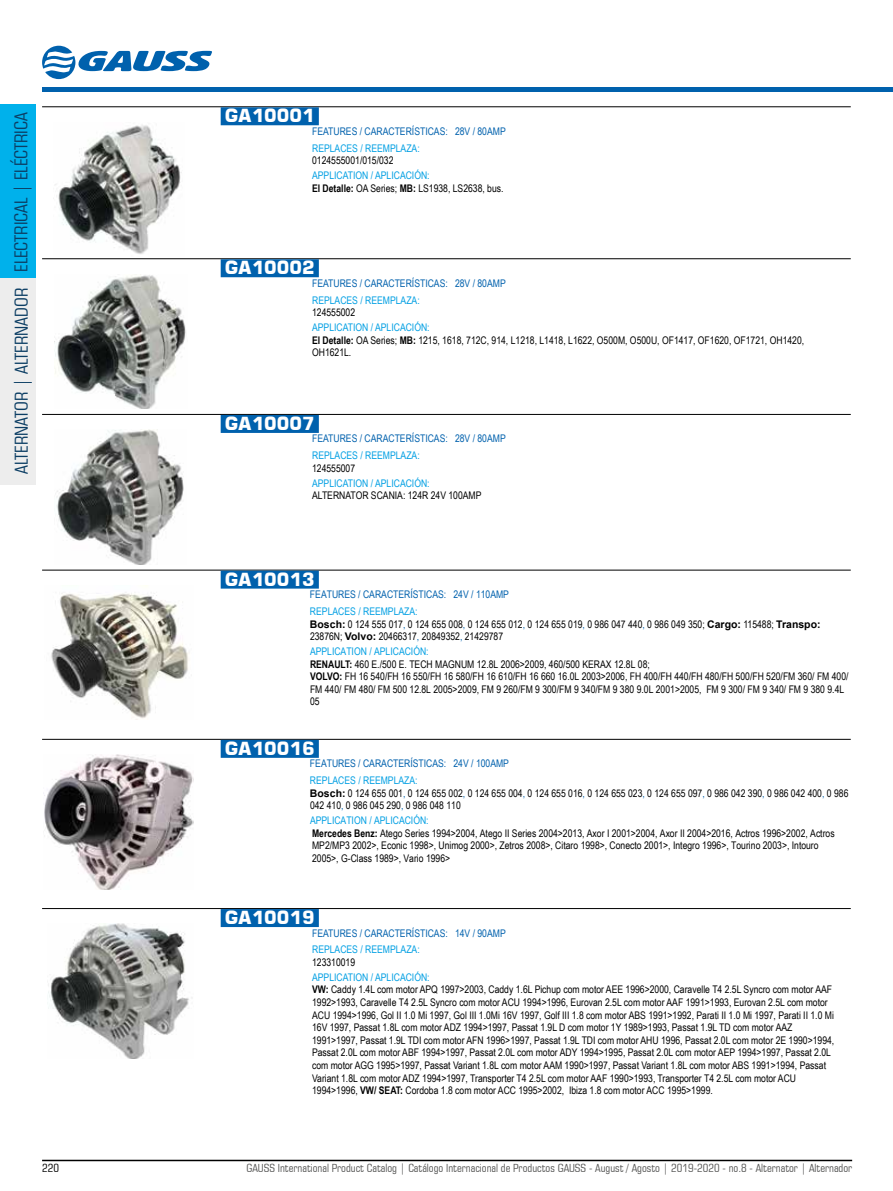
<style>
.page{position:relative;width:893px;height:1191px;background:#fff}
.page>*{position:absolute;margin:0;border:0;box-sizing:border-box;transform-origin:0 0}
.t1{font:700 18px "Square 721 BT";color:#fff}
.t2{font:condensed 18px "Square 721 BT";color:#0c3e64}
.t3{font:condensed 11.25px "Square 721 BT";color:#575756}
.t4{font:condensed 11.25px "Square 721 BT";color:#000}
.t5{font:10.5px/12.6px "Arial Narrow";color:#000}
.t6{font:10.5px "Arial Narrow";color:#0061ad}
.t7{font:10.5px "Arial Narrow";color:#009fe3}
.s1{color:#009fe3}
.s2{font-weight:700}
.s3{font-family:"Arial";font-weight:700}
.s4{color:#0061ad}
</style>
<div class="page">
<hr style="left:42px;top:1159px;width:810px;height:2px;background:#000">
<div style="left:0;top:104px;width:36px;height:174px;background:#00b1eb"></div>
<div style="left:0;top:278px;width:36px;height:206px;background:#ededed"></div>
<svg style="left:42px;top:46px;width:170px;height:33px"></svg>
<hr style="left:42px;top:87px;width:851px;height:4px;background:#0061ad">
<hr style="left:42px;top:106px;width:809px;height:1px;background:#000">
<div style="left:221px;top:107px;width:98px;height:18px;background:#0061ad"></div>
<img style="left:55px;top:125px;width:127px;height:129px">
<hr style="left:42px;top:258px;width:809px;height:1px;background:#000">
<div style="left:221px;top:259px;width:98px;height:18px;background:#0061ad"></div>
<img style="left:55px;top:274px;width:131px;height:134px">
<hr style="left:42px;top:414px;width:809px;height:1px;background:#000">
<div style="left:221px;top:415px;width:98px;height:18px;background:#0061ad"></div>
<img style="left:55px;top:430px;width:129px;height:134px">
<hr style="left:42px;top:570px;width:809px;height:1px;background:#000">
<div style="left:221px;top:570px;width:98px;height:18px;background:#0061ad"></div>
<img style="left:51px;top:585px;width:138px;height:135px">
<hr style="left:42px;top:739px;width:809px;height:1px;background:#000">
<div style="left:221px;top:740px;width:98px;height:18px;background:#0061ad"></div>
<img style="left:43px;top:754px;width:150px;height:135px">
<hr style="left:42px;top:908px;width:809px;height:1px;background:#000">
<div style="left:221px;top:909px;width:98px;height:18px;background:#0061ad"></div>
<img style="left:48px;top:923px;width:145px;height:135px">
<h1 class="t2" style="left:10px;top:271px;width:160px;rotate:-90deg">ELECTRICAL | ELÉCTRICA</h1>
<h1 class="t2" style="left:11px;top:474px;width:187px;rotate:-90deg">ALTERNATOR | ALTERNADOR</h1>
<p class="t4" style="left:42px;top:1161px;width:18px">220</p>
<h1 class="t1" style="left:225px;top:105px;width:91px">GA10001</h1>
<p class="t6" style="left:312px;top:123px;width:195px">FEATURES / CARACTERÍSTICAS: 28V / 80AMP</p>
<p class="t7" style="left:312px;top:140px;width:109px">REPLACES / REEMPLAZA:</p>
<p class="t5" style="left:312px;top:154px;width:83px">0124555001/015/032</p>
<p class="t5" style="left:312px;top:169px;width:193px"><span class="s1">APPLICATION / APLICACIÓN:<br></span><span class="s2">El Detalle:</span> OA Series; <span class="s2">MB:</span> LS1938, LS2638, bus.</p>
<h1 class="t1" style="left:225px;top:257px;width:91px">GA10002</h1>
<p class="t6" style="left:312px;top:275px;width:195px">FEATURES / CARACTERÍSTICAS: 28V / 80AMP</p>
<p class="t7" style="left:312px;top:292px;width:109px">REPLACES / REEMPLAZA:</p>
<p class="t5" style="left:312px;top:306px;width:45px">124555002</p>
<p class="t5" style="left:312px;top:320px;width:494px"><span class="s1">APPLICATION / APLICACIÓN:<br></span><span class="s2">El Detalle:</span> OA Series; <span class="s2">MB:</span> 1215, 1618, 712C, 914, L1218, L1418, L1622, O500M, O500U, OF1417, OF1620, OF1721, OH1420,<br>OH1621L.</p>
<h1 class="t1" style="left:225px;top:412px;width:91px">GA10007</h1>
<p class="t6" style="left:312px;top:431px;width:195px">FEATURES / CARACTERÍSTICAS: 28V / 80AMP</p>
<p class="t7" style="left:312px;top:448px;width:109px">REPLACES / REEMPLAZA:</p>
<p class="t5" style="left:312px;top:461px;width:45px">124555007</p>
<p class="t7" style="left:312px;top:475px;width:119px">APPLICATION / APLICACIÓN:</p>
<p class="t5" style="left:312px;top:489px;width:171px">ALTERNATOR SCANIA: 124R 24V 100AMP</p>
<h1 class="t1" style="left:225px;top:568px;width:91px">GA10013</h1>
<p class="t6" style="left:310px;top:586px;width:201px">FEATURES / CARACTERÍSTICAS: 24V / 110AMP</p>
<p class="t5" style="left:310px;top:604px;width:512px"><span class="s1">REPLACES / REEMPLAZA:<br></span><span class="s3">Bosch:</span> 0 124 555 017<span class="s4">,</span> 0 124 655 008<span class="s4">,</span> 0 124 655 012<span class="s4">,</span> 0 124 655 019<span class="s4">,</span> 0 986 047 440<span class="s4">,</span> 0 986 049 350; <span class="s3">Cargo:</span> 115488; <span class="s3">Transpo:<br></span>23876N; <span class="s3">Volvo:</span> 20466317<span class="s4">,</span> 20849352<span class="s4">,</span> 21429787</p>
<p class="t5" style="left:310px;top:644px;width:540px"><span class="s1">APPLICATION / APLICACIÓN:<br></span><span class="s2">RENAULT:</span> 460 E./500 E. TECH MAGNUM 12.8L 2006&gt;2009, 460/500 KERAX 12.8L 08;<br><span class="s2">VOLVO:</span> FH 16 540/FH 16 550/FH 16 580/FH 16 610/FH 16 660 16.0L 2003&gt;2006, FH 400/FH 440/FH 480/FH 500/FH 520/FM 360/ FM 400/ FM 440/ FM 480/ FM 500 12.8L 2005&gt;2009, FM 9 260/FM 9 300/FM 9 340/FM 9 380 9.0L 2001&gt;2005, FM 9 300/ FM 9 340/ FM 9 380 9.4L 05</p>
<h1 class="t1" style="left:225px;top:737px;width:91px">GA10016</h1>
<p class="t6" style="left:310px;top:756px;width:201px">FEATURES / CARACTERÍSTICAS: 24V / 100AMP</p>
<p class="t5" style="left:310px;top:773px;width:540px"><span class="s1">REPLACES / REEMPLAZA:<br></span><span class="s3">Bosch:</span> 0 124 655 001<span class="s4">,</span> 0 124 655 002<span class="s4">,</span> 0 124 655 004<span class="s4">,</span> 0 124 655 016<span class="s4">,</span> 0 124 655 023<span class="s4">,</span> 0 124 655 097<span class="s4">,</span> 0 986 042 390<span class="s4">,</span> 0 986 042 400<span class="s4">,</span> 0 986<br>042 410<span class="s4">,</span> 0 986 045 290<span class="s4">,</span> 0 986 048 110</p>
<p class="t5" style="left:310px;top:813px;width:526px"><span class="s1">APPLICATION / APLICACIÓN:<br></span><span class="s2">Mercedes Benz:</span> Atego Series 1994&gt;2004, Atego II Series 2004&gt;2013, Axor I 2001&gt;2004, Axor II 2004&gt;2016, Actros 1996&gt;2002, Actros MP2/MP3 2002&gt;, Econic 1998&gt;, Unimog 2000&gt;, Zetros 2008&gt;, Citaro 1998&gt;, Conecto 2001&gt;, Integro 1996&gt;, Tourino 2003&gt;, Intouro 2005&gt;, G-Class 1989&gt;, Vario 1996&gt;</p>
<h1 class="t1" style="left:225px;top:906px;width:91px">GA10019</h1>
<p class="t6" style="left:312px;top:925px;width:195px">FEATURES / CARACTERÍSTICAS: 14V / 90AMP</p>
<p class="t7" style="left:312px;top:942px;width:109px">REPLACES / REEMPLAZA:</p>
<p class="t5" style="left:312px;top:955px;width:45px">123310019</p>
<p class="t5" style="left:312px;top:970px;width:524px"><span class="s1">APPLICATION / APLICACIÓN:<br></span><span class="s2">VW:</span> Caddy 1.4L com motor APQ 1997&gt;2003, Caddy 1.6L Pichup com motor AEE 1996&gt;2000, Caravelle T4 2.5L Syncro com motor AAF 1992&gt;1993, Caravelle T4 2.5L Syncro com motor ACU 1994&gt;1996, Eurovan 2.5L com motor AAF 1991&gt;1993, Eurovan 2.5L com motor ACU 1994&gt;1996, Gol II 1.0 Mi 1997, Gol III 1.0Mi 16V 1997, Golf III 1.8 com motor ABS 1991&gt;1992, Parati II 1.0 Mi 1997, Parati II 1.0 Mi 16V 1997, Passat 1.8L com motor ADZ 1994&gt;1997, Passat 1.9L D com motor 1Y 1989&gt;1993, Passat 1.9L TD com motor AAZ 1991&gt;1997, Passat 1.9L TDI com motor AFN 1996&gt;1997, Passat 1.9L TDI com motor AHU 1996, Passat 2.0L com motor 2E 1990&gt;1994, Passat 2.0L com motor ABF 1994&gt;1997, Passat 2.0L com motor ADY 1994&gt;1995, Passat 2.0L com motor AEP 1994&gt;1997, Passat 2.0L com motor AGG 1995&gt;1997, Passat Variant 1.8L com motor AAM 1990&gt;1997, Passat Variant 1.8L com motor ABS 1991&gt;1994, Passat Variant 1.8L com motor ADZ 1994&gt;1997, Transporter T4 2.5L com motor AAF 1990&gt;1993, Transporter T4 2.5L com motor ACU 1994&gt;1996, <span class="s2">VW/ SEAT:</span> Cordoba 1.8 com motor ACC 1995&gt;2002, Ibiza 1.8 com motor ACC 1995&gt;1999.</p>
<p class="t3" style="left:246px;top:1161px;width:607px">GAUSS International Product Catalog | Catálogo Internacional de Productos GAUSS - August / Agosto | 2019-2020 - no.8 - Alternator | Alternador</p>
</div>
